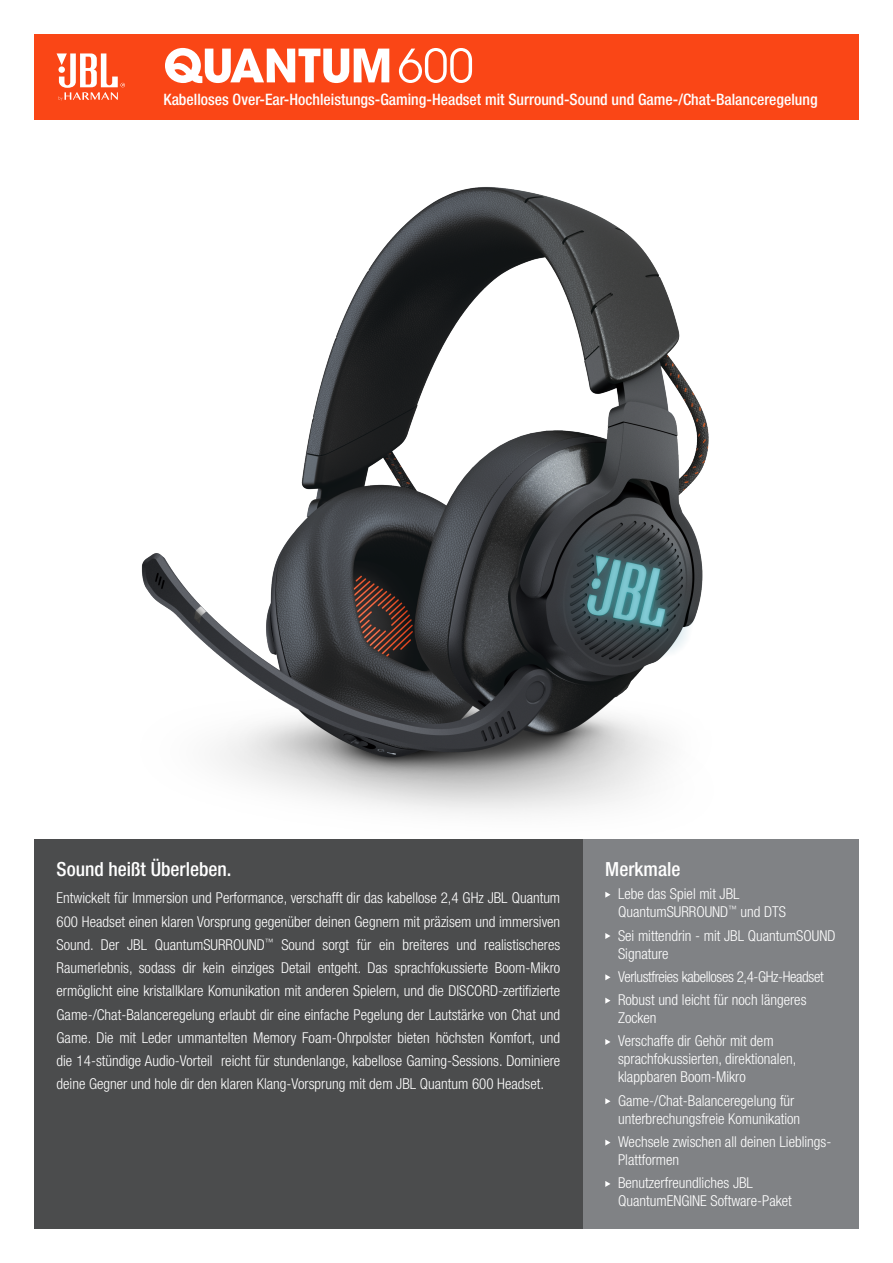
<style>
.page{position:relative;width:893px;height:1263px;background:#fff}
.page>*{position:absolute;margin:0;border:0;box-sizing:border-box;transform-origin:0 0}
.t1{font:700 50.7px "Avant Gard Goth EF";color:#fff}
.t2{font:500 condensed 19.5px "Helvetica Neue LT Pro";color:#fff}
.t3{font:500 condensed 15.75px "Helvetica Neue LT Pro";color:#fff}
.t4{font:300 condensed 15px/18px "Helvetica Neue LT Pro";color:#fff}
.t5{font:300 condensed 15px "Helvetica Neue LT Pro";letter-spacing:-.025em;color:#fff}
.s1{font-weight:400}
</style>
<div class="page">
<img style="left:34px;top:119px;width:822px;height:694px">
<div style="left:34px;top:34px;width:825px;height:85px;background:#fa4616"></div>
<svg style="left:57px;top:53px;width:68px;height:48px"></svg>
<div style="left:583px;top:839px;width:276px;height:390px;background:#808285"></div>
<svg style="left:605px;top:892px;width:5px;height:6px"></svg>
<svg style="left:605px;top:933px;width:5px;height:6px"></svg>
<svg style="left:605px;top:974px;width:5px;height:6px"></svg>
<svg style="left:605px;top:997px;width:5px;height:7px"></svg>
<svg style="left:605px;top:1039px;width:5px;height:6px"></svg>
<svg style="left:605px;top:1098px;width:5px;height:6px"></svg>
<svg style="left:605px;top:1139px;width:5px;height:6px"></svg>
<svg style="left:605px;top:1181px;width:5px;height:6px"></svg>
<div style="left:34px;top:839px;width:549px;height:390px;background:#4b4c4d"></div>
<p class="t1" style="left:163px;top:35px;width:312px">QUANTUM <span class="s1">600</span></p>
<p class="t3" style="left:163px;top:90px;width:656px">Kabelloses Over-Ear-Hochleistungs-Gaming-Headset mit Surround-Sound und Game-/Chat-Balanceregelung</p>
<p class="t2" style="left:57px;top:857px;width:177px">Sound heißt Überleben.</p>
<p class="t4" style="left:57px;top:886px;width:505px;line-height:23.2px;text-align:justify">Entwickelt für Immersion und Performance, verschafft dir das kabellose 2,4 GHz JBL Quantum 600 Headset einen klaren Vorsprung gegenüber deinen Gegnern mit präzisem und immersiven Sound. Der JBL QuantumSURROUND<sup>™</sup> Sound sorgt für ein breiteres und realistischeres Raumerlebnis, sodass dir kein einziges Detail entgeht. Das sprachfokussierte Boom-Mikro ermöglicht eine kristallklare Komunikation mit anderen Spielern, und die DISCORD-zertifizierte Game-/Chat-Balanceregelung erlaubt dir eine einfache Pegelung der Lautstärke von Chat und Game. Die mit Leder ummantelten Memory Foam-Ohrpolster bieten höchsten Komfort, und die 14-stündige Audio-Vorteil reicht für stundenlange, kabellose Gaming-Sessions. Dominiere deine Gegner und hole dir den klaren Klang-Vorsprung mit dem JBL Quantum 600 Headset.</p>
<p class="t2" style="left:605px;top:857px;width:77px">Merkmale</p>
<p class="t4" style="left:618px;top:885px;width:170px">Lebe das Spiel mit JBL<br>QuantumSURROUND<sup>™</sup> und DTS</p>
<p class="t4" style="left:618px;top:926px;width:219px">Sei mittendrin - mit JBL QuantumSOUND<br>Signature</p>
<p class="t5" style="left:618px;top:968px;width:207px">Verlustfreies kabelloses 2,4-GHz-Headset</p>
<p class="t4" style="left:618px;top:991px;width:190px">Robust und leicht für noch längeres<br>Zocken</p>
<p class="t4" style="left:618px;top:1032px;width:180px">Verschaffe dir Gehör mit dem sprachfokussierten, direktionalen, klappbaren Boom-Mikro</p>
<p class="t4" style="left:618px;top:1091px;width:184px">Game-/Chat-Balanceregelung für unterbrechungsfreie Komunikation</p>
<p class="t4" style="left:618px;top:1133px;width:215px">Wechsele zwischen all deinen Lieblings-<br>Plattformen</p>
<p class="t4" style="left:618px;top:1174px;width:175px">Benutzerfreundliches JBL<br>QuantumENGINE Software-Paket</p>
</div>
